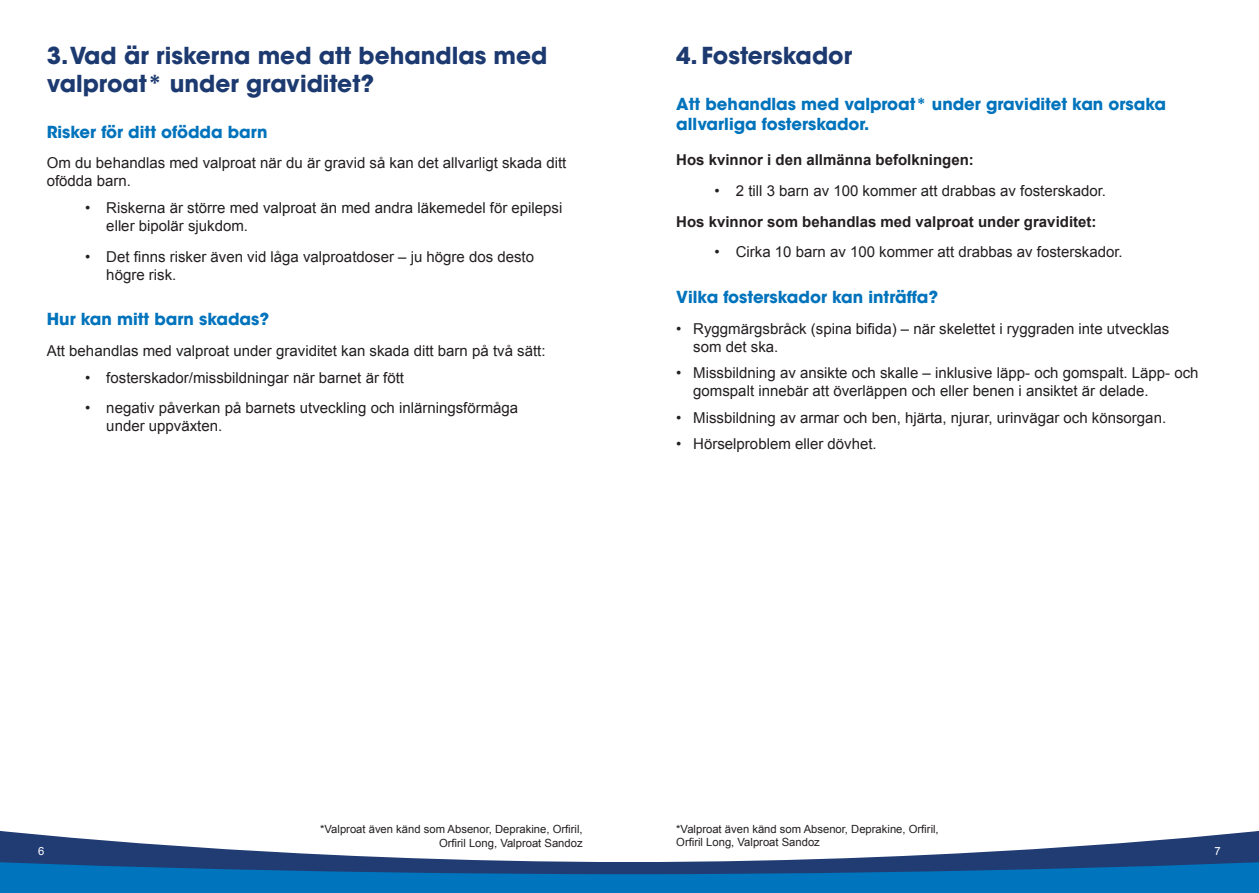
<style>
.page{position:relative;width:1259px;height:893px;background:#fff}
.page>*{position:absolute;margin:0;border:0;box-sizing:border-box;transform-origin:0 0}
.t1{font:700 23.25px/27.9px "ITC Avant Garde Std";color:#1d3a70}
.t2{font:700 16.5px/20.2px "ITC Avant Garde Std";color:#0073bc}
.t3{font:15px/18px "Arial";color:#231f20}
.t4{font:700 15px "Arial";color:#231f20}
.t5{font:11.25px/13.5px "Arial";color:#231f20}
.t6{font:11.25px "Arial";color:#fff}
</style>
<div class="page">
<svg style="left:0;top:830px;width:1259px;height:63px"></svg>
<h1 class="t1" style="left:47px;top:41px;width:502px">3.Vad är riskerna med att behandlas med valproat* under graviditet?</h1>
<p class="t2" style="left:47px;top:121px;width:222px">Risker för ditt ofödda barn</p>
<p class="t3" style="left:47px;top:154px;width:521px">Om du behandlas med valproat när du är gravid så kan det allvarligt skada ditt ofödda barn.</p>
<p class="t3" style="left:106px;top:199px;width:457px;text-indent:-21px">• Riskerna är större med valproat än med andra läkemedel för epilepsi eller bipolär sjukdom.</p>
<p class="t3" style="left:106px;top:248px;width:429px;text-indent:-21px">• Det finns risker även vid låga valproatdoser – ju högre dos desto högre risk.</p>
<p class="t2" style="left:47px;top:309px;width:224px">Hur kan mitt barn skadas?</p>
<p class="t3" style="left:47px;top:342px;width:500px">Att behandlas med valproat under graviditet kan skada ditt barn på två sätt:</p>
<p class="t3" style="left:85px;top:369px;width:320px">• fosterskador/missbildningar när barnet är fött</p>
<p class="t3" style="left:106px;top:399px;width:413px;text-indent:-21px">• negativ påverkan på barnets utveckling och inlärningsförmåga under uppväxten.</p>
<h1 class="t1" style="left:676px;top:41px;width:177px">4. Fosterskador</h1>
<p class="t2" style="left:676px;top:93px;width:491px">Att behandlas med valproat* under graviditet kan orsaka allvarliga fosterskador.</p>
<p class="t4" style="left:676px;top:150px;width:299px">Hos kvinnor i den allmänna befolkningen:</p>
<p class="t3" style="left:714px;top:182px;width:393px">• 2 till 3 barn av 100 kommer att drabbas av fosterskador.</p>
<p class="t4" style="left:676px;top:211px;width:422px">Hos kvinnor som behandlas med valproat under graviditet:</p>
<p class="t3" style="left:714px;top:243px;width:410px">• Cirka 10 barn av 100 kommer att drabbas av fosterskador.</p>
<p class="t2" style="left:676px;top:287px;width:263px">Vilka fosterskador kan inträffa?</p>
<p class="t3" style="left:693px;top:320px;width:478px;text-indent:-17px">• Ryggmärgsbråck (spina bifida) – när skelettet i ryggraden inte utvecklas som det ska.</p>
<p class="t3" style="left:693px;top:364px;width:507px;text-indent:-17px">• Missbildning av ansikte och skalle – inklusive läpp- och gomspalt. Läpp- och gomspalt innebär att överläppen och eller benen i ansiktet är delade.</p>
<p class="t3" style="left:676px;top:409px;width:491px">• Missbildning av armar och ben, hjärta, njurar, urinvägar och könsorgan.</p>
<p class="t3" style="left:676px;top:435px;width:202px">• Hörselproblem eller dövhet.</p>
<p class="t6" style="left:38px;top:843px;width:8px">6</p>
<p class="t5" style="left:320px;top:822px;width:264px;text-align:right">*Valproat även känd som Absenor, Deprakine, Orfiril,<br>Orfiril Long, Valproat Sandoz</p>
<p class="t5" style="left:676px;top:822px;width:264px">*Valproat även känd som Absenor, Deprakine, Orfiril,<br>Orfiril Long, Valproat Sandoz</p>
<p class="t6" style="left:1214px;top:843px;width:8px">7</p>
</div>
